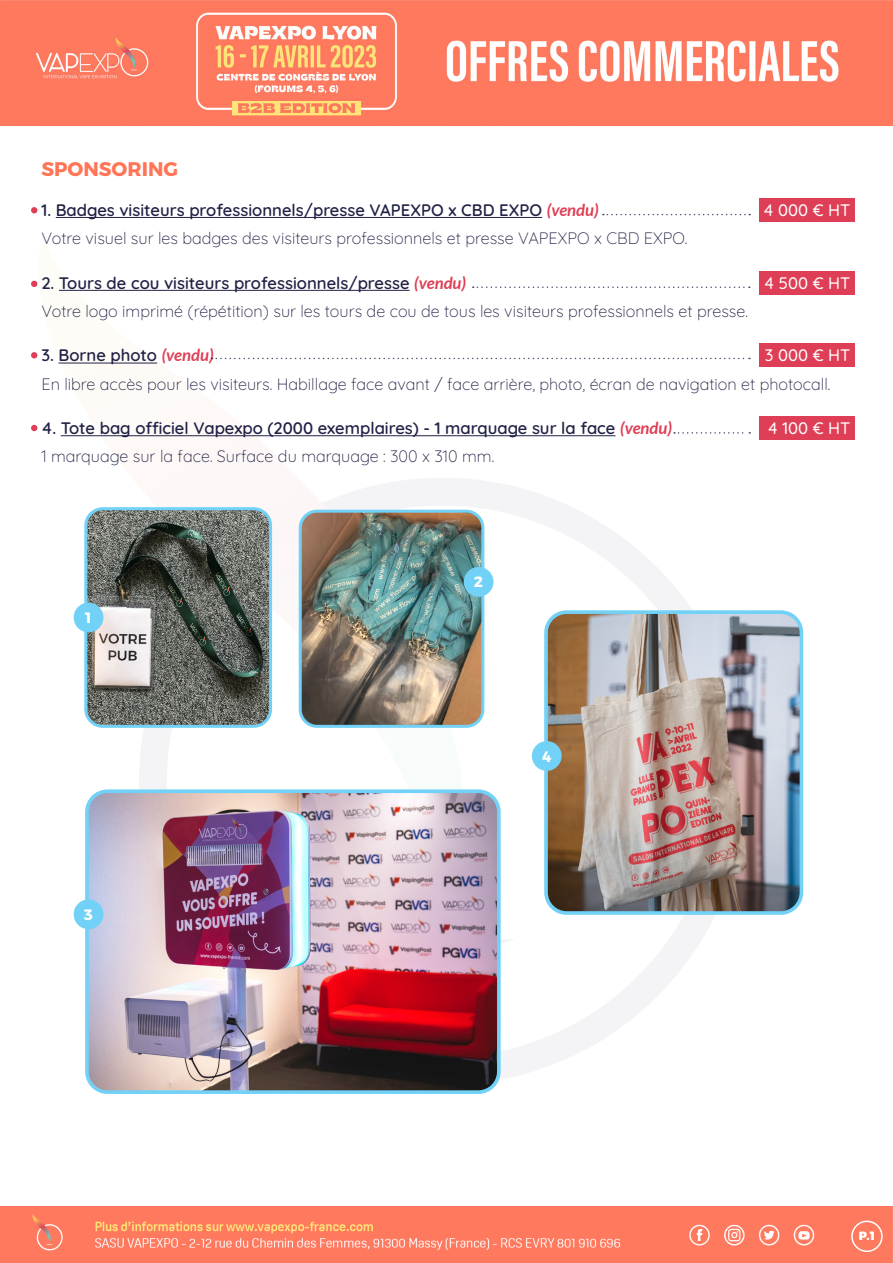
<style>
.page{position:relative;width:893px;height:1263px;background:#fff}
.page>*{position:absolute;margin:0;border:0;box-sizing:border-box;transform-origin:0 0}
.Titre_1{font:700 19.65px "Montserrat";color:#ff7556}
.Titre_2{font:600 16.65px "Quicksand";color:#212246}
.Titre_2-2{font:300 16.65px "Quicksand";color:#fff}
.t1{font:300 16.5px "Quicksand";color:#212246}
.t2{font:700 15px "Montserrat";color:#fff}
.t3{font:900 12px "Montserrat";color:#fff}
.s1{font-family:"Lato";font-weight:700;font-style:italic;color:#df3f56}
</style>
<div class="page">
<svg style="left:493px;top:482px;width:222px;height:597px"></svg>
<svg style="left:58px;top:286px;width:435px;height:503px"></svg>
<img style="left:0;top:1206px;width:893px;height:57px">
<div style="left:851px;top:1220px;width:32px;height:32px;border:2px solid #fff;border-radius:50%"></div>
<div style="left:759px;top:198px;width:96px;height:24px;background:#df3f56"></div>
<div style="left:759px;top:271px;width:96px;height:24px;background:#df3f56"></div>
<div style="left:759px;top:343px;width:96px;height:24px;background:#df3f56"></div>
<div style="left:759px;top:416px;width:96px;height:24px;background:#df3f56"></div>
<hr style="left:56px;top:217px;width:486px;height:1px;background:#212246">
<hr style="left:59px;top:290px;width:351px;height:1px;background:#212246">
<hr style="left:59px;top:363px;width:98px;height:1px;background:#212246">
<hr style="left:61px;top:435px;width:554px;height:1px;background:#212246">
<svg style="left:603px;top:214px;width:147px;height:1px"></svg>
<svg style="left:473px;top:286px;width:277px;height:2px"></svg>
<svg style="left:212px;top:358px;width:538px;height:1px"></svg>
<svg style="left:674px;top:432px;width:76px;height:2px"></svg>
<img style="left:0;top:0;width:893px;height:125px">
<svg style="left:31px;top:207px;width:6px;height:6px"></svg>
<svg style="left:31px;top:281px;width:6px;height:6px"></svg>
<svg style="left:31px;top:352px;width:6px;height:6px"></svg>
<svg style="left:31px;top:425px;width:6px;height:6px"></svg>
<img style="left:300px;top:511px;width:183px;height:215px">
<div style="left:299px;top:510px;width:185px;height:218px;border:3px solid #72d1f6;border-radius:17px"></div>
<div style="left:464px;top:567px;width:29px;height:30px;background:#72d1f6;border-radius:50%"></div>
<img style="left:86px;top:509px;width:185px;height:217px">
<div style="left:84px;top:507px;width:188px;height:221px;border:3px solid #72d1f6;border-radius:17px"></div>
<div style="left:74px;top:603px;width:29px;height:29px;background:#72d1f6;border-radius:50%"></div>
<img style="left:90px;top:791px;width:409px;height:298px">
<div style="left:85px;top:789px;width:416px;height:305px;border:4px solid #72d1f6;border-radius:21px"></div>
<div style="left:74px;top:899px;width:29px;height:30px;background:#72d1f6;border-radius:50%"></div>
<img style="left:546px;top:612px;width:252px;height:301px">
<div style="left:544px;top:610px;width:259px;height:305px;border:4px solid #72d1f6;border-radius:21px"></div>
<div style="left:532px;top:741px;width:30px;height:30px;background:#72d1f6;border-radius:50%"></div>
<p class="Titre_1" style="left:41px;top:156px;width:138px">SPONSORING</p>
<p class="Titre_2" style="left:41px;top:197px;width:559px">1. Badges visiteurs professionnels/presse VAPEXPO x CBD EXPO <span class="s1">(vendu)</span></p>
<p class="Titre_2-2" style="left:763px;top:197px;width:89px">4 000 € HT</p>
<p class="t1" style="left:41px;top:226px;width:647px">Votre visuel sur les badges des visiteurs professionnels et presse VAPEXPO x CBD EXPO.</p>
<p class="Titre_2" style="left:41px;top:270px;width:426px">2. Tours de cou visiteurs professionnels/presse <span class="s1">(vendu)</span></p>
<p class="Titre_2-2" style="left:764px;top:270px;width:88px">4 500 € HT</p>
<p class="t1" style="left:41px;top:298px;width:708px">Votre logo imprimé (répétition) sur les tours de cou de tous les visiteurs professionnels et presse.</p>
<p class="Titre_2" style="left:41px;top:343px;width:174px">3. Borne photo <span class="s1">(vendu)</span></p>
<p class="Titre_2-2" style="left:765px;top:343px;width:87px">3 000 € HT</p>
<p class="t1" style="left:41px;top:371px;width:791px">En libre accès pour les visiteurs. Habillage face avant / face arrière, photo, écran de navigation et photocall.</p>
<p class="Titre_2" style="left:41px;top:415px;width:632px">4. Tote bag officiel Vapexpo (2000 exemplaires) - 1 marquage sur la face <span class="s1">(vendu)</span></p>
<p class="Titre_2-2" style="left:768px;top:415px;width:84px">4 100 € HT</p>
<p class="t1" style="left:41px;top:444px;width:454px">1 marquage sur la face. Surface du marquage : 300 x 310 mm.</p>
<p class="t2" style="left:84px;top:608px;width:11px">1</p>
<p class="t2" style="left:84px;top:905px;width:11px">3</p>
<p class="t2" style="left:474px;top:573px;width:11px">2</p>
<p class="t2" style="left:542px;top:747px;width:11px">4</p>
<p class="t3" style="left:859px;top:1228px;width:17px">P.1</p>
</div>
